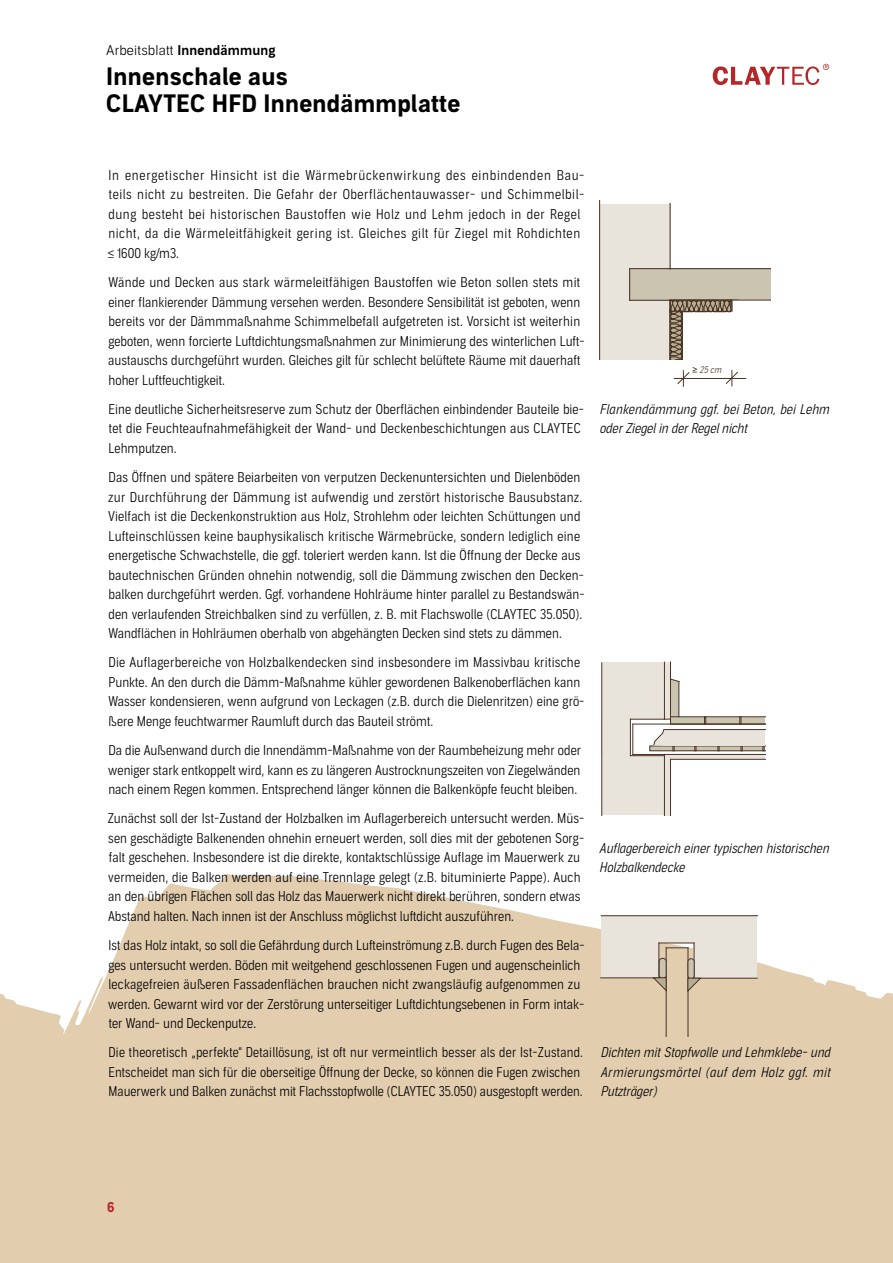
<style>
.page{position:relative;width:893px;height:1263px;background:#fff}
.page>*{position:absolute;margin:0;border:0;box-sizing:border-box;transform-origin:0 0}
.t1{font:700 24px/27px "Aago";letter-spacing:.01em;color:#000}
.t2{font:300 13.5px/19.5px "Aago Condensed";letter-spacing:.005em;color:#000}
.t3{font:300 13.5px/19.5px "Aago Condensed";letter-spacing:.04em;color:#000}
.t4{font:italic 300 13.5px/19.5px "Aago Condensed";letter-spacing:.005em;color:#000}
.t5{font:300 13.5px "Aago";letter-spacing:.01em;color:#000}
.t6{font:700 13.5px "Aago";color:#b52628}
.t7{font:italic 300 9.15px "Aago Condensed";color:#4a3326}
.s1{font-family:"Aago Sm";font-weight:400}
.s2{font-family:"Arial";font-weight:400;font-style:normal}
</style>
<div class="page">
<svg style="left:0;top:874px;width:893px;height:389px;background:#e5d3ba"></svg>
<svg style="left:713px;top:64px;width:116px;height:21px"></svg>
<div style="left:668px;top:269px;width:103px;height:31px;background:#cbc4b0"></div>
<div style="left:600px;top:205px;width:70px;height:155px;background:#e8e4db"></div>
<div style="left:630px;top:269px;width:41px;height:31px;background:#cbc4b0"></div>
<hr style="left:599px;top:200px;width:1px;height:160px;background:#4a3326">
<hr style="left:629px;top:269px;width:1px;height:31px;background:#4a3326">
<hr style="left:630px;top:268px;width:141px;height:1px;background:#4a3326">
<hr style="left:670px;top:203px;width:1px;height:66px;background:#4a3326">
<hr style="left:630px;top:300px;width:40px;height:1px;background:#4a3326">
<svg style="left:670px;top:300px;width:101px;height:60px"></svg>
<hr style="left:674px;top:378px;width:72px;height:1px;background:#4a3326">
<svg style="left:677px;top:370px;width:13px;height:17px"></svg>
<svg style="left:725px;top:370px;width:13px;height:16px"></svg>
<div style="left:602px;top:719px;width:28px;height:36px;background:#e8e4db"></div>
<div style="left:650px;top:746px;width:115px;height:5px;background:#cbc4b0"></div>
<div style="left:602px;top:663px;width:62px;height:56px;background:#e8e4db"></div>
<div style="left:602px;top:755px;width:62px;height:60px;background:#e8e4db"></div>
<div style="left:664px;top:754px;width:6px;height:61px;background:#e8e4db"></div>
<div style="left:670px;top:754px;width:95px;height:5px;background:#e8e4db"></div>
<hr style="left:601px;top:663px;width:1px;height:152px;background:#4a3326">
<hr style="left:630px;top:719px;width:34px;height:1px;background:#4a3326">
<hr style="left:630px;top:719px;width:1px;height:37px;background:#4a3326">
<hr style="left:630px;top:755px;width:34px;height:1px;background:#4a3326">
<hr style="left:633px;top:724px;width:1px;height:30px;background:#4a3326">
<hr style="left:633px;top:724px;width:132px;height:1px;background:#4a3326">
<hr style="left:633px;top:754px;width:132px;height:1px;background:#4a3326">
<hr style="left:664px;top:754px;width:1px;height:61px;background:#4a3326">
<hr style="left:670px;top:759px;width:1px;height:56px;background:#4a3326">
<hr style="left:670px;top:759px;width:95px;height:1px;background:#4a3326">
<div style="left:650px;top:746px;width:24px;height:5px;border:1px solid #4a3326"></div>
<svg style="left:653px;top:662px;width:112px;height:89px"></svg>
<div style="left:694px;top:916px;width:63px;height:62px;background:#e8e4db"></div>
<div style="left:601px;top:915px;width:57px;height:63px;background:#e8e4db"></div>
<div style="left:658px;top:916px;width:36px;height:27px;background:#e8e4db"></div>
<hr style="left:601px;top:915px;width:157px;height:1px;background:#4a3326">
<hr style="left:659px;top:943px;width:1px;height:35px;background:#4a3326">
<hr style="left:659px;top:943px;width:35px;height:1px;background:#4a3326">
<hr style="left:694px;top:943px;width:1px;height:35px;background:#4a3326">
<hr style="left:694px;top:978px;width:63px;height:1px;background:#4a3326">
<hr style="left:666px;top:948px;width:1px;height:88px;background:#4a3326">
<svg style="left:666px;top:947px;width:22px;height:1px"></svg>
<hr style="left:688px;top:948px;width:1px;height:88px;background:#4a3326">
<div style="left:659px;top:958px;width:7px;height:20px;background:#cbc4b0;border-radius:3px"></div>
<div style="left:659px;top:958px;width:7px;height:20px;border:1px solid #4a3326;border-radius:3px"></div>
<hr style="left:601px;top:977px;width:58px;height:1px;background:#4a3326">
<svg style="left:653px;top:977px;width:13px;height:14px"></svg>
<svg style="left:688px;top:958px;width:13px;height:33px"></svg>
<p class="t5" style="left:106px;top:43px;width:171px">Arbeitsblatt <span class="s1">Innendämmung</span></p>
<h1 class="t1" style="left:106px;top:63px;width:355px">Innenschale aus<br>CLAYTEC HFD Innendämmplatte</h1>
<p class="t3" style="left:108px;top:166px;width:478px">In energetischer Hinsicht ist die Wärmebrückenwirkung des einbindenden Bau&shy;teils nicht zu bestreiten. Die Gefahr der Oberflächentauwasser- und Schimmelbil&shy;dung besteht bei historischen Baustoffen wie Holz und Lehm jedoch in der Regel nicht, da die Wärmeleitfähigkeit gering ist. Gleiches gilt für Ziegel mit Rohdichten ≤ 1600 kg/m3.</p>
<p class="t2" style="left:108px;top:273px;width:478px">Wände und Decken aus stark wärmeleitfähigen Baustoffen wie Beton sollen stets mit einer flankierender Dämmung versehen werden. Besondere Sensibilität ist geboten, wenn bereits vor der Dämmmaßnahme Schimmelbefall aufgetreten ist. Vorsicht ist weiterhin geboten, wenn forcierte Luftdichtungsmaßnahmen zur Minimierung des winterlichen Luft&shy;austauschs durchgeführt wurden. Gleiches gilt für schlecht belüftete Räume mit dauerhaft hoher Luftfeuchtigkeit.</p>
<p class="t2" style="left:109px;top:400px;width:477px">Eine deutliche Sicherheitsreserve zum Schutz der Oberflächen einbindender Bauteile bie&shy;tet die Feuchteaufnahmefähigkeit der Wand- und Deckenbeschichtungen aus CLAYTEC<br>Lehmputzen.</p>
<p class="t2" style="left:108px;top:468px;width:478px">Das Öffnen und spätere Beiarbeiten von verputzen Deckenuntersichten und Dielenböden zur Durchführung der Dämmung ist aufwendig und zerstört historische Bausubstanz.<br>Vielfach ist die Deckenkonstruktion aus Holz, Strohlehm oder leichten Schüttungen und Lufteinschlüssen keine bauphysikalisch kritische Wärmebrücke, sondern lediglich eine energetische Schwachstelle, die ggf. toleriert werden kann. Ist die Öffnung der Decke aus bautechnischen Gründen ohnehin notwendig, soll die Dämmung zwischen den Decken&shy;balken durchgeführt werden. Ggf. vorhandene Hohlräume hinter parallel zu Bestandswän&shy;den verlaufenden Streichbalken sind zu verfüllen, z. B. mit Flachswolle (CLAYTEC 35.050).<br>Wandflächen in Hohlräumen oberhalb von abgehängten Decken sind stets zu dämmen.</p>
<p class="t2" style="left:109px;top:653px;width:477px">Die Auflagerbereiche von Holzbalkendecken sind insbesondere im Massivbau kritische Punkte. An den durch die Dämm-Maßnahme kühler gewordenen Balkenoberflächen kann Wasser kondensieren, wenn aufgrund von Leckagen (z.B. durch die Dielenritzen) eine grö&shy;ßere Menge feuchtwarmer Raumluft durch das Bauteil strömt.</p>
<p class="t2" style="left:108px;top:741px;width:474px;text-align:justify">Da die Außenwand durch die Innendämm-Maßnahme von der Raumbeheizung mehr oder weniger stark entkoppelt wird, kann es zu längeren Austrocknungszeiten von Ziegelwänden nach einem Regen kommen. Entsprechend länger können die Balkenköpfe feucht bleiben.</p>
<p class="t2" style="left:108px;top:809px;width:478px">Zunächst soll der Ist-Zustand der Holzbalken im Auflagerbereich untersucht werden. Müs&shy;sen geschädigte Balkenenden ohnehin erneuert werden, soll dies mit der gebotenen Sorg&shy;falt geschehen. Insbesondere ist die direkte, kontaktschlüssige Auflage im Mauerwerk zu vermeiden, die Balken werden auf eine Trennlage gelegt (z.B. bituminierte Pappe). Auch an den übrigen Flächen soll das Holz das Mauerwerk nicht direkt berühren, sondern etwas Abstand halten. Nach innen ist der Anschluss möglichst luftdicht auszuführen.</p>
<p class="t2" style="left:108px;top:936px;width:478px">Ist das Holz intakt, so soll die Gefährdung durch Lufteinströmung z.B. durch Fugen des Bela&shy;ges untersucht werden. Böden mit weitgehend geschlossenen Fugen und augenscheinlich leckagefreien äußeren Fassadenflächen brauchen nicht zwangsläufig aufgenommen zu werden. Gewarnt wird vor der Zerstörung unterseitiger Luftdichtungsebenen in Form intak&shy;ter Wand- und Deckenputze.</p>
<p class="t2" style="left:109px;top:1043px;width:476px">Die theoretisch „perfekte“ Detaillösung, ist oft nur vermeintlich besser als der Ist-Zustand.<br>Entscheidet man sich für die oberseitige Öffnung der Decke, so können die Fugen zwischen<br>Mauerwerk und Balken zunächst mit Flachsstopfwolle (CLAYTEC 35.050) ausgestopft werden.</p>
<p class="t7" style="left:692px;top:364px;width:30px"><span class="s2">≥</span>25 cm</p>
<p class="t4" style="left:600px;top:400px;width:231px">Flankendämmung ggf. bei Beton, bei Lehm oder Ziegel in der Regel nicht</p>
<p class="t4" style="left:599px;top:838px;width:231px">Auflagerbereich einer typischen historischen<br>Holzbalkendecke</p>
<p class="t4" style="left:600px;top:1043px;width:231px;text-align:justify">Dichten mit Stopfwolle und Lehmklebe- und Armierungsmörtel (auf dem Holz ggf. mit Putzträger)</p>
<p class="t6" style="left:107px;top:1199px;width:9px">6</p>
</div>
